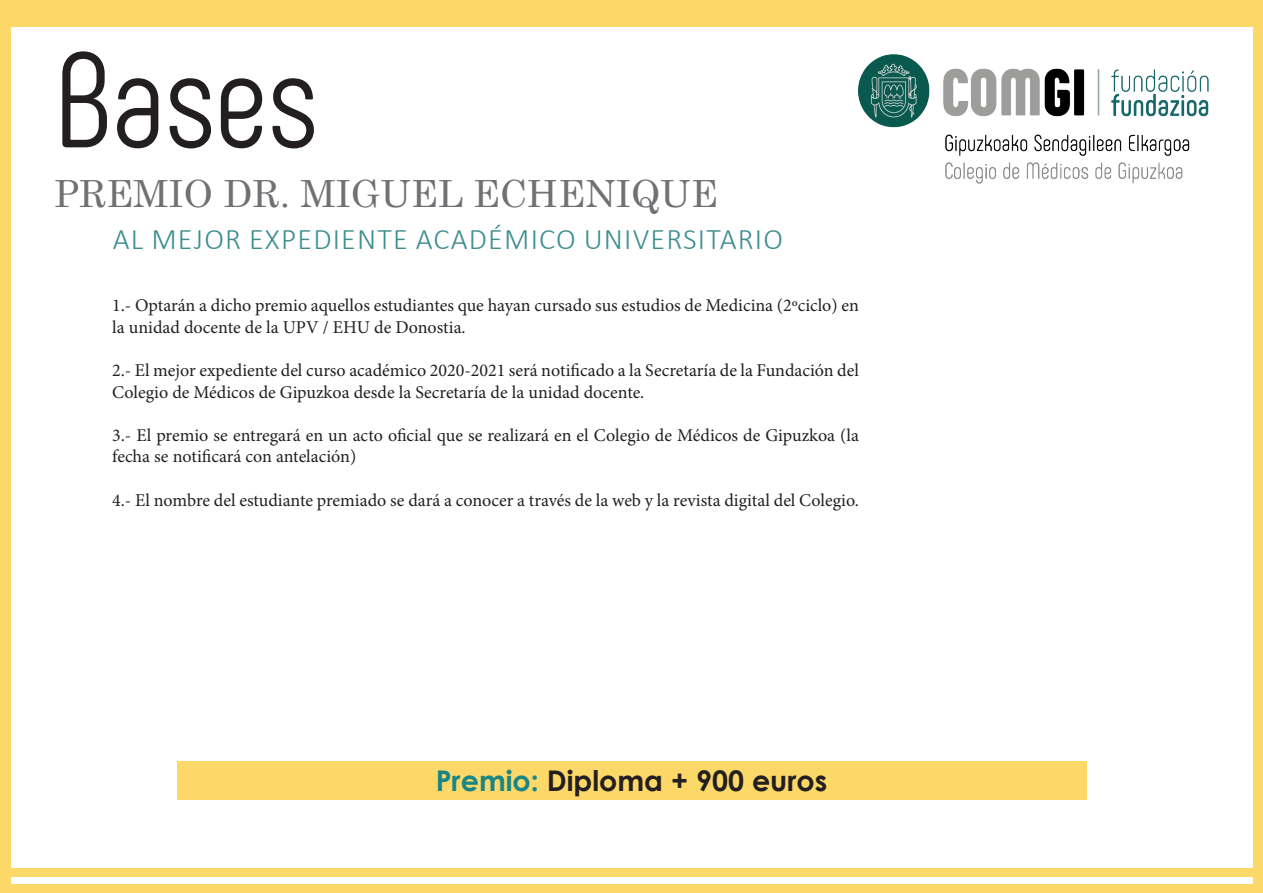
<style>
.page{position:relative;width:1263px;height:893px;background:#fff}
.page>*{position:absolute;margin:0;border:0;box-sizing:border-box;transform-origin:0 0}
.t1{font:135px "Phenomena";color:#231f20}
.t2{font:37.5px "Century";color:#707174}
.t3{font:300 30px "Calibri";letter-spacing:.04em;color:#3e8e8f}
.t4{font:700 28.5px "Century Gothic";color:#231f20}
.t5{font:18px/21.6px "Minion Pro";color:#231f20}
.s1{color:#198586}
</style>
<div class="page">
<div style="left:177px;top:761px;width:909px;height:39px;background:#fcd868"></div>
<div style="left:1px;top:0;width:1262px;height:27px;background:#fcd868"></div>
<div style="left:0;top:885px;width:1263px;height:8px;background:#fcd868"></div>
<div style="left:0;top:868px;width:1263px;height:9px;background:#fcd868"></div>
<div style="left:1253px;top:0;width:10px;height:893px;background:#fcd868"></div>
<div style="left:0;top:0;width:11px;height:893px;background:#fcd868"></div>
<img style="left:858px;top:54px;width:351px;height:129px">
<p class="t1" style="left:54px;top:22px;width:267px">Bases</p>
<p class="t2" style="left:54px;top:162px;width:665px">PREMIO DR. MIGUEL ECHENIQUE</p>
<p class="t3" style="left:113px;top:220px;width:672px">AL MEJOR EXPEDIENTE ACADÉMICO UNIVERSITARIO</p>
<p class="t5" style="left:112px;top:295px;width:748px">1.- Optarán a dicho premio aquellos estudiantes que hayan cursado sus estudios de Medicina (2ºciclo) en la unidad docente de la UPV / EHU de Donostia.</p>
<p class="t5" style="left:112px;top:359px;width:748px">2.- El mejor expediente del curso académico 2020-2021 será notificado a la Secretaría de la Fundación del<br>Colegio de Médicos de Gipuzkoa desde la Secretaría de la unidad docente.</p>
<p class="t5" style="left:112px;top:424px;width:748px">3.- El premio se entregará en un acto oficial que se realizará en el Colegio de Médicos de Gipuzkoa (la fecha se notificará con antelación)</p>
<p class="t5" style="left:112px;top:489px;width:748px">4.- El nombre del estudiante premiado se dará a conocer a través de la web y la revista digital del Colegio.</p>
<p class="t4" style="left:436px;top:759px;width:393px"><span class="s1">Premio:</span> Diploma + 900 euros</p>
</div>
